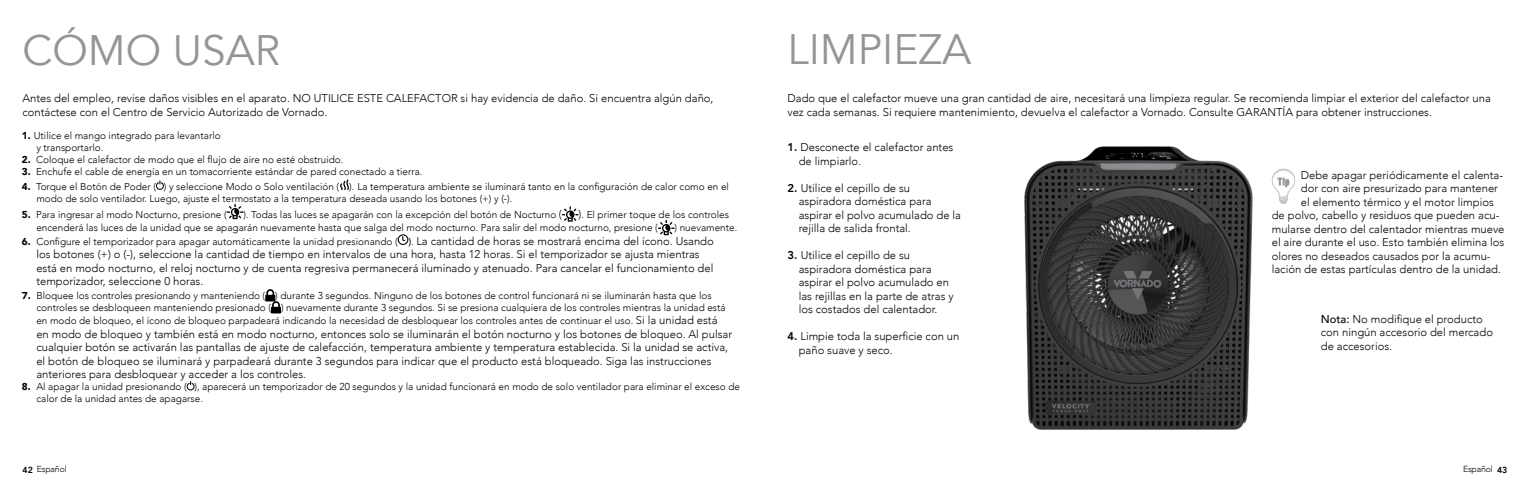
<style>
.page{position:relative;width:1530px;height:495px;background:#fff}
.page>*{position:absolute;margin:0;border:0;box-sizing:border-box;transform-origin:0 0}
.t1{font:42.5px "Avenir";color:#939598}
.t2{font:300 11.25px/13.5px "Avenir";color:#000}
.t3{font:300 10px/12px "Avenir";color:#000}
.t4{font:300 8.75px "Avenir";letter-spacing:-.02em;color:#000}
.s1{font-weight:900}
.s2{font-size:11.25px}
.s3{font-weight:500}
.s4{font-weight:800}
</style>
<div class="page">
<div style="left:156px;top:182px;width:8px;height:8px;border:1px solid #000;border-radius:50%"></div>
<svg style="left:340px;top:179px;width:9px;height:11px"></svg>
<svg style="left:227px;top:204px;width:16px;height:15px"></svg>
<svg style="left:562px;top:206px;width:17px;height:16px"></svg>
<svg style="left:658px;top:220px;width:17px;height:15px"></svg>
<div style="left:398px;top:234px;width:10px;height:11px;border:1px solid #000;border-radius:50%"></div>
<svg style="left:402px;top:236px;width:4px;height:6px"></svg>
<svg style="left:265px;top:289px;width:16px;height:24px"></svg>
<div style="left:187px;top:383px;width:8px;height:7px;border:1px solid #000;border-radius:50%"></div>
<svg style="left:1289px;top:170px;width:6px;height:22px"></svg>
<img style="left:1024px;top:146px;width:265px;height:284px">
<h1 class="t1" style="left:22px;top:25px;width:259px">CÓMO USAR</h1>
<p class="t2" style="left:22px;top:92px;width:693px">Antes del empleo, revise daños visibles en el aparato. NO UTILICE ESTE CALEFACTOR si hay evidencia de daño. Si encuentra algún daño, contáctese con el Centro de Servicio Autorizado de Vornado.</p>
<p class="t3" style="left:36px;top:129px;width:186px;text-indent:-14px"><span class="s1">1.</span> Utilice el mango integrado para levantarlo y transportarlo.</p>
<p class="t3" style="left:22px;top:153px;width:323px"><span class="s1">2.</span> Coloque el calefactor de modo que el flujo de aire no esté obstruido.</p>
<p class="t3" style="left:22px;top:165px;width:402px"><span class="s1">3.</span> Enchufe el cable de energía en un tomacorriente estándar de pared conectado a tierra.</p>
<p class="t3" style="left:36px;top:180px;width:694px;text-indent:-14px"><span class="s1">4.</span> Torque el Botón de Poder ( ) y seleccione Modo o Solo ventilación ( ). La temperatura ambiente se iluminará tanto en la configuración de calor como en el modo de solo ventilador. Luego, ajuste el termostato a la temperatura deseada usando los botones (+) y (-).</p>
<p class="t3" style="left:22px;top:208px;width:206px"><span class="s1">5.</span> Para ingresar al modo Nocturno, presione (</p>
<p class="t3" style="left:243px;top:208px;width:320px">). Todas las luces se apagarán con la excepción del botón de Nocturno <span class="s2">(</span></p>
<p class="t3" style="left:36px;top:208px;width:694px;line-height:13.5px;text-indent:542px"><span class="s2">)</span>. El primer toque de los controles encenderá las luces de la unidad que se apagarán nuevamente hasta que salga del modo nocturno. Para salir del modo nocturno, presione (</p>
<p class="t3" style="left:675px;top:222px;width:64px">) nuevamente.</p>
<p class="t3" style="left:22px;top:236px;width:693px"><span class="s1">6.</span> Configure el temporizador para apagar automáticamente la unidad presionando ( <span class="s3">)</span>. <span class="s2">La cantidad de horas se mostrará encima del ícono. Usando</span></p>
<p class="t2" style="left:36px;top:248px;width:679px">los botones (+) o (-), seleccione la cantidad de tiempo en intervalos de una hora, hasta 12 horas. Si el temporizador se ajusta mientras está en modo nocturno, el reloj nocturno y de cuenta regresiva permanecerá iluminado y atenuado. Para cancelar el funcionamiento del temporizador, seleccione 0 horas.</p>
<p class="t3" style="left:36px;top:290px;width:691px;text-indent:-14px"><span class="s1">7.</span> Bloquee los controles presionando y manteniendo ( ) durante 3 segundos. Ninguno de los botones de control funcionará ni se iluminarán hasta que los controles se desbloqueen manteniendo presionado ( ) nuevamente durante 3 segundos. Si se presiona cualquiera de los controles mientras la unidad está</p>
<p class="t3" style="left:36px;top:315px;width:683px">en modo de bloqueo, el ícono de bloqueo parpadeará indicando la necesidad de desbloquear los controles antes de continuar el uso. <span class="s2">Si la unidad está</span></p>
<p class="t2" style="left:36px;top:327px;width:697px">en modo de bloqueo y también está en modo nocturno, entonces solo se iluminarán el botón nocturno y los botones de bloqueo. Al pulsar cualquier botón se activarán las pantallas de ajuste de calefacción, temperatura ambiente y temperatura establecida. Si la unidad se activa, el botón de bloqueo se iluminará y parpadeará durante 3 segundos para indicar que el producto está bloqueado. Siga las instrucciones anteriores para desbloquear y acceder a los controles.</p>
<p class="t3" style="left:36px;top:381px;width:705px;text-indent:-14px"><span class="s1">8.</span> Al apagar la unidad presionando ( ), aparecerá un temporizador de 20 segundos y la unidad funcionará en modo de solo ventilador para eliminar el exceso de calor de la unidad antes de apagarse.</p>
<h1 class="t1" style="left:788px;top:24px;width:185px">LIMPIEZA</h1>
<p class="t2" style="left:788px;top:92px;width:705px">Dado que el calefactor mueve una gran cantidad de aire, necesitará una limpieza regular. Se recomienda limpiar el exterior del calefactor una vez cada semanas. Si requiere mantenimiento, devuelva el calefactor a Vornado. Consulte GARANTÍA para obtener instrucciones.</p>
<p class="t2" style="left:799px;top:141px;width:156px;text-indent:-11px"><span class="s4">1.</span> Desconecte el calefactor antes de limpiarlo.</p>
<p class="t2" style="left:799px;top:181px;width:164px;text-indent:-11px"><span class="s4">2.</span> Utilice el cepillo de su aspiradora doméstica para aspirar el polvo acumulado de la rejilla de salida frontal.</p>
<p class="t2" style="left:799px;top:249px;width:156px;text-indent:-11px"><span class="s4">3.</span> Utilice el cepillo de su aspiradora doméstica para aspirar el polvo acumulado en las rejillas en la parte de atras y los costados del calentador.</p>
<p class="t2" style="left:799px;top:330px;width:162px;text-indent:-11px"><span class="s4">4.</span> Limpie toda la superficie con un paño suave y seco.</p>
<p class="t2" style="left:1301px;top:168px;width:204px">Debe apagar periódicamente el calenta-</p>
<p class="t2" style="left:1301px;top:181px;width:199px">dor con aire presurizado para mantener</p>
<p class="t2" style="left:1301px;top:195px;width:195px">el elemento térmico y el motor limpios</p>
<p class="t2" style="left:1272px;top:208px;width:229px">de polvo, cabello y residuos que pueden acu-</p>
<p class="t2" style="left:1272px;top:222px;width:234px">mularse dentro del calentador mientras mueve</p>
<p class="t2" style="left:1272px;top:235px;width:234px">el aire durante el uso. Esto también elimina los</p>
<p class="t2" style="left:1272px;top:249px;width:220px">olores no deseados causados por la acumu-</p>
<p class="t2" style="left:1272px;top:262px;width:231px">lación de estas partículas dentro de la unidad.</p>
<p class="t2" style="left:1321px;top:312px;width:174px"><span class="s3">Nota:</span> No modifique el producto con ningún accesorio del mercado de accesorios.</p>
<p class="t4" style="left:22px;top:464px;width:46px"><span class="s4">42</span> Español</p>
<p class="t4" style="left:1463px;top:464px;width:46px">Español <span class="s4">43</span></p>
</div>
